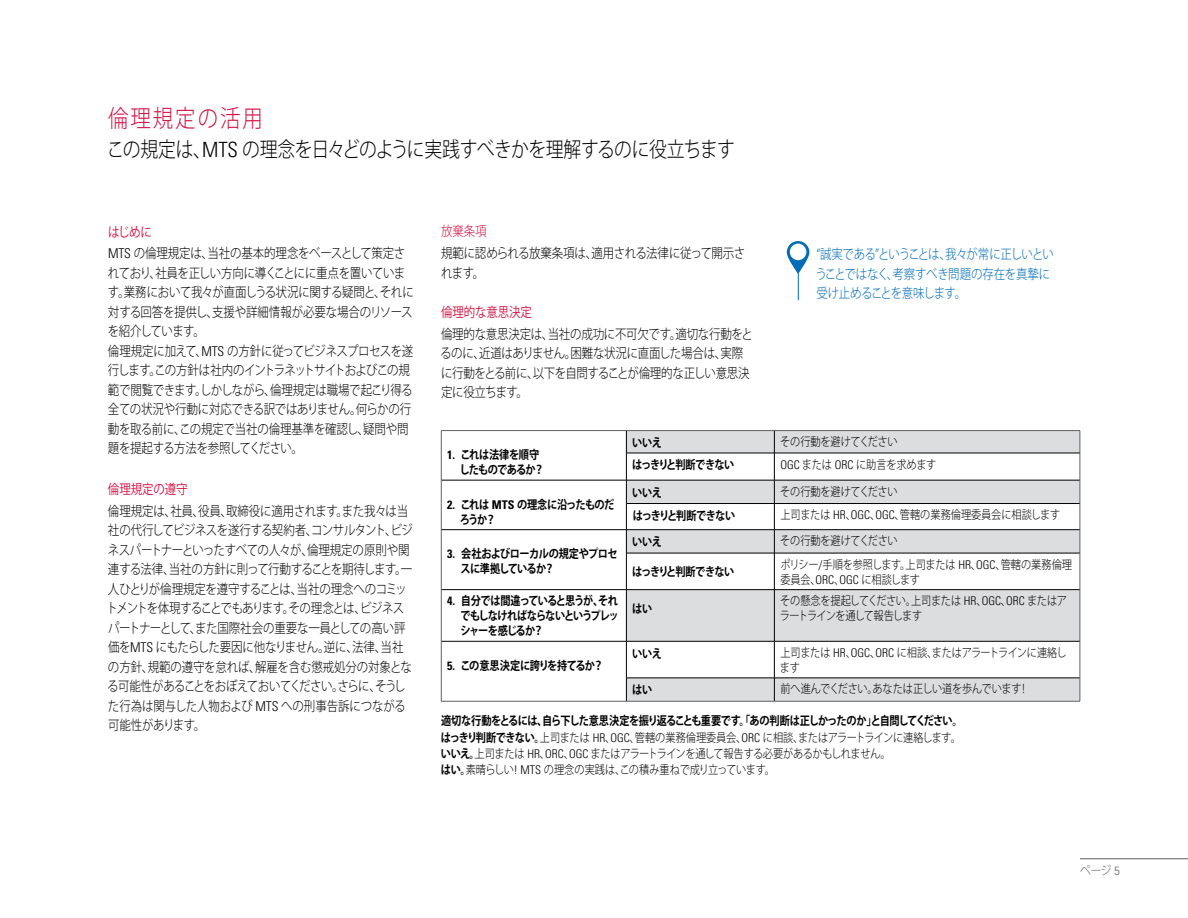
<style>
.page{position:relative;width:1188px;height:918px;background:#fff}
.page>*{position:absolute;margin:0;border:0;box-sizing:border-box;transform-origin:0 0}
.t1{font:300 24px "Koz Go Pro";letter-spacing:.1em;color:#d31245;scale:.85 1}
.t2{font:300 21px "Koz Go Pro";letter-spacing:-.03em;color:#000;scale:.85 1}
.t3{font:300 13.5px/19.5px "Koz Go Pro";letter-spacing:-.03em;color:#000;scale:.85 1}
.t4{font:300 13.5px/19.5px "Koz Go Pro";letter-spacing:-.04em;color:#036cb6;scale:.85 1}
.t5{font:300 13.5px/21.9px "Koz Go Pro";letter-spacing:-.01em;color:#000;scale:.85 1}
.t6{font:13.5px "Koz Go Pro";letter-spacing:-.01em;color:#d31245;scale:.85 1}
.t7{font:300 13.5px "Koz Go Pro";color:#d31245;scale:.85 1}
.t8{font:300 12px/16.4px "Koz Go Pro";letter-spacing:-.03em;color:#000;scale:.85 1}
.t9{font:700 12px/15px "Koz Go Pro";letter-spacing:-.06em;color:#000;scale:.85 1}
.t10{font:700 12px "Koz Go Pro";letter-spacing:-.09em;color:#000;scale:.85 1}
.t11{font:300 12px "Koz Go Pro";color:#000;scale:.85 1}
.t12{font:700 12px "Koz Go Pro";letter-spacing:-.04em;color:#000;scale:.85 1}
.t13{font:300 12px "Koz Go Pro";color:#5f6062;scale:.9 1}
.s1{font-family:"Univers";font-stretch:condensed}
.s2{font-weight:400;color:#d31245}
.s3{font-weight:700}
</style>
<div class="page">
<hr style="left:1080px;top:859px;width:108px;height:1px;background:#5f6062">
<hr style="left:798px;top:250px;width:1px;height:50px;background:#036cb6">
<svg style="left:787px;top:241px;width:22px;height:33px"></svg>
<div style="left:790px;top:244px;width:16px;height:16px;background:#fff;border-radius:50%"></div>
<svg style="left:627px;top:431px;width:453px;height:270px;fill:#dcddde"></svg>
<hr style="left:441px;top:430px;width:185px;height:1px;background:#5f6062">
<hr style="left:626px;top:430px;width:148px;height:1px;background:#5f6062">
<hr style="left:774px;top:430px;width:306px;height:1px;background:#5f6062">
<hr style="left:626px;top:453px;width:148px;height:1px;background:#000">
<hr style="left:774px;top:453px;width:306px;height:1px;background:#000">
<hr style="left:441px;top:480px;width:185px;height:1px;background:#000">
<hr style="left:626px;top:480px;width:148px;height:1px;background:#000">
<hr style="left:774px;top:480px;width:306px;height:1px;background:#000">
<hr style="left:626px;top:503px;width:148px;height:1px;background:#000">
<hr style="left:774px;top:503px;width:306px;height:1px;background:#000">
<hr style="left:441px;top:529px;width:185px;height:1px;background:#000">
<svg style="left:441px;top:431px;width:1px;height:122px"></svg>
<hr style="left:441px;top:553px;width:1px;height:37px;background:#5f6062">
<hr style="left:626px;top:529px;width:148px;height:1px;background:#000">
<svg style="left:626px;top:431px;width:1px;height:122px"></svg>
<hr style="left:774px;top:529px;width:306px;height:1px;background:#000">
<svg style="left:774px;top:431px;width:1px;height:122px"></svg>
<svg style="left:1080px;top:431px;width:1px;height:122px"></svg>
<hr style="left:626px;top:553px;width:148px;height:1px;background:#000">
<hr style="left:626px;top:553px;width:1px;height:37px;background:#000">
<hr style="left:774px;top:553px;width:306px;height:1px;background:#000">
<hr style="left:774px;top:553px;width:1px;height:37px;background:#000">
<hr style="left:1080px;top:553px;width:1px;height:37px;background:#5f6062">
<hr style="left:441px;top:589px;width:185px;height:1px;background:#000">
<hr style="left:626px;top:589px;width:148px;height:1px;background:#000">
<hr style="left:626px;top:590px;width:1px;height:51px;background:#000">
<hr style="left:774px;top:589px;width:306px;height:1px;background:#000">
<hr style="left:774px;top:590px;width:1px;height:51px;background:#000">
<hr style="left:441px;top:590px;width:1px;height:51px;background:#5f6062">
<hr style="left:1080px;top:590px;width:1px;height:51px;background:#5f6062">
<hr style="left:441px;top:641px;width:185px;height:1px;background:#000">
<hr style="left:441px;top:641px;width:1px;height:37px;background:#5f6062">
<svg style="left:441px;top:678px;width:1px;height:23px"></svg>
<hr style="left:441px;top:701px;width:185px;height:1px;background:#5f6062">
<hr style="left:626px;top:641px;width:148px;height:1px;background:#000">
<hr style="left:626px;top:641px;width:1px;height:37px;background:#000">
<hr style="left:774px;top:641px;width:306px;height:1px;background:#000">
<hr style="left:774px;top:641px;width:1px;height:37px;background:#000">
<hr style="left:626px;top:678px;width:148px;height:1px;background:#000">
<svg style="left:626px;top:678px;width:1px;height:23px"></svg>
<hr style="left:774px;top:678px;width:306px;height:1px;background:#000">
<svg style="left:774px;top:678px;width:1px;height:23px"></svg>
<hr style="left:1080px;top:641px;width:1px;height:37px;background:#5f6062">
<svg style="left:1080px;top:678px;width:1px;height:23px"></svg>
<hr style="left:626px;top:701px;width:148px;height:1px;background:#5f6062">
<hr style="left:774px;top:701px;width:306px;height:1px;background:#5f6062">
<h1 class="t1" style="left:108px;top:103px;width:184px">倫理規定の活用</h1>
<h2 class="t2" style="left:107px;top:136px;width:740px">この規定は、<span class="s1">MTS</span> の理念を日々どのように実践すべきかを理解するのに役立ちます</h2>
<p class="t5" style="left:108px;top:221px;width:351px"><span class="s2">はじめに<br></span><span class="s1">MTS</span> の倫理規定は、当社の基本的理念をベースとして策定さ</p>
<p class="t3" style="left:108px;top:263px;width:362px">れており、社員を正しい方向に導くことにに重点を置いています。業務において我々が直面しうる状況に関する疑問と、それに対する回答を提供し、支援や詳細情報が必要な場合のリソースを紹介しています。<br>倫理規定に加えて、<span class="s1">MTS</span> の方針に従ってビジネスプロセスを遂行します。この方針は社内のイントラネットサイトおよびこの規範で閲覧できます。しかしながら、倫理規定は職場で起こり得る全ての状況や行動に対応できる訳ではありません。何らかの行動を取る前に、この規定で当社の倫理基準を確認し、疑問や問題を提起する方法を参照してください。</p>
<p class="t6" style="left:108px;top:480px;width:95px">倫理規定の遵守</p>
<p class="t3" style="left:106px;top:501px;width:362px">倫理規定は、社員、役員、取締役に適用されます。また我々は当社の代行してビジネスを遂行する契約者、コンサルタント、ビジネスパートナーといったすべての人々が、倫理規定の原則や関連する法律、当社の方針に則って行動することを期待します。一人ひとりが倫理規定を遵守することは、当社の理念へのコミットメントを体現することでもあります。その理念とは、ビジネスパートナーとして、また国際社会の重要な一員としての高い評価を<span class="s1">MTS</span> にもたらした要因に他なりません。逆に、法律、当社の方針、規範の遵守を怠れば、解雇を含む懲戒処分の対象となる可能性があることをおぼえておいてください。さらに、そうした行為は関与した人物および <span class="s1">MTS</span> への刑事告訴につながる可能性があります。</p>
<p class="t7" style="left:441px;top:223px;width:55px">放棄条項</p>
<p class="t3" style="left:441px;top:244px;width:360px">規範に認められる放棄条項は、適用される法律に従って開示されます。</p>
<p class="t6" style="left:441px;top:303px;width:109px">倫理的な意思決定</p>
<p class="t3" style="left:440px;top:324px;width:369px">倫理的な意思決定は、当社の成功に不可欠です。適切な行動をとるのに、近道はありません。困難な状況に直面した場合は、実際に行動をとる前に、以下を自問することが倫理的な正しい意思決定に役立ちます。</p>
<p class="t4" style="left:815px;top:245px;width:282px">“誠実である”ということは、我々が常に正しいということではなく、考察すべき問題の存在を真摯に受け止めることを意味します。</p>
<p class="t9" style="left:460px;top:448px;width:101px;text-indent:-12px"><span class="s1">1.</span> これは法律を順守したものであるか？</p>
<p class="t9" style="left:460px;top:498px;width:183px;text-indent:-13px"><span class="s1">2.</span> これは <span class="s1">MTS</span> の理念に沿ったものだろうか？</p>
<p class="t9" style="left:460px;top:547px;width:186px;text-indent:-13px"><span class="s1">3.</span> 会社およびローカルの規定やプロセスに準拠しているか？</p>
<p class="t9" style="left:632px;top:436px;width:36px">いいえ</p>
<p class="t8" style="left:780px;top:434px;width:140px">その行動を避けてください</p>
<p class="t10" style="left:632px;top:457px;width:122px">はっきりと判断できない</p>
<p class="t8" style="left:780px;top:456px;width:185px"><span class="s1">OGC</span> または <span class="s1">ORC</span> に助言を求めます</p>
<p class="t9" style="left:632px;top:485px;width:36px">いいえ</p>
<p class="t8" style="left:780px;top:483px;width:140px">その行動を避けてください</p>
<p class="t10" style="left:633px;top:508px;width:122px">はっきりと判断できない</p>
<p class="t11" style="left:780px;top:507px;width:331px">上司または <span class="s1">HR</span>、<span class="s1">OGC</span>、<span class="s1">OGC</span>、管轄の業務倫理委員会に相談します</p>
<p class="t9" style="left:632px;top:535px;width:36px">いいえ</p>
<p class="t8" style="left:780px;top:533px;width:140px">その行動を避けてください</p>
<p class="t10" style="left:632px;top:564px;width:122px">はっきりと判断できない</p>
<p class="t8" style="left:780px;top:557px;width:345px;line-height:15px">ポリシー<span class="s1">/</span>手順を参照します。上司または <span class="s1">HR</span>、<span class="s1">OGC</span>、管轄の業務倫理委員会、<span class="s1">ORC</span>、<span class="s1">OGC</span> に相談します</p>
<p class="t9" style="left:460px;top:594px;width:188px;text-align:justify;text-indent:-13px"><span class="s1">4.</span> 自分では間違っていると思うが、それでもしなければならないというプレッシャーを感じるか？</p>
<p class="t9" style="left:632px;top:602px;width:25px">はい</p>
<p class="t8" style="left:780px;top:593px;width:339px;line-height:15px">その懸念を提起してください。上司または <span class="s1">HR</span>、<span class="s1">OGC</span>、<span class="s1">ORC</span> またはアラートラインを通して報告します</p>
<p class="t12" style="left:447px;top:658px;width:185px"><span class="s1">5.</span> この意思決定に誇りを持てるか？</p>
<p class="t9" style="left:632px;top:647px;width:36px">いいえ</p>
<p class="t8" style="left:780px;top:645px;width:339px;line-height:15px">上司または <span class="s1">HR</span>、<span class="s1">OGC</span>、<span class="s1">ORC</span> に相談、またはアラートラインに連絡します</p>
<p class="t9" style="left:632px;top:683px;width:25px">はい</p>
<p class="t8" style="left:780px;top:681px;width:294px">前へ進んでください。あなたは正しい道を歩んでいます！</p>
<p class="t8" style="left:441px;top:713px;width:615px"><span class="s3">適切な行動をとるには、自ら下した意思決定を振り返ることも重要です。「あの判断は正しかったのか」と自問してください。はっきり判断できない。</span>上司または <span class="s1">HR</span>、<span class="s1">OGC</span>、管轄の業務倫理委員会、<span class="s1">ORC</span> に相談、またはアラートラインに連絡します。<span class="s3">いいえ。</span>上司または <span class="s1">HR</span>、<span class="s1">ORC</span>、<span class="s1">OGC</span> またはアラートラインを通して報告する必要があるかもしれません。<br><span class="s3">はい。</span>素晴らしい<span class="s1">! MTS</span> の理念の実践は、この積み重ねで成り立っています。</p>
<p class="t13" style="left:1080px;top:862px;width:46px">ページ <span class="s1">5</span></p>
</div>
